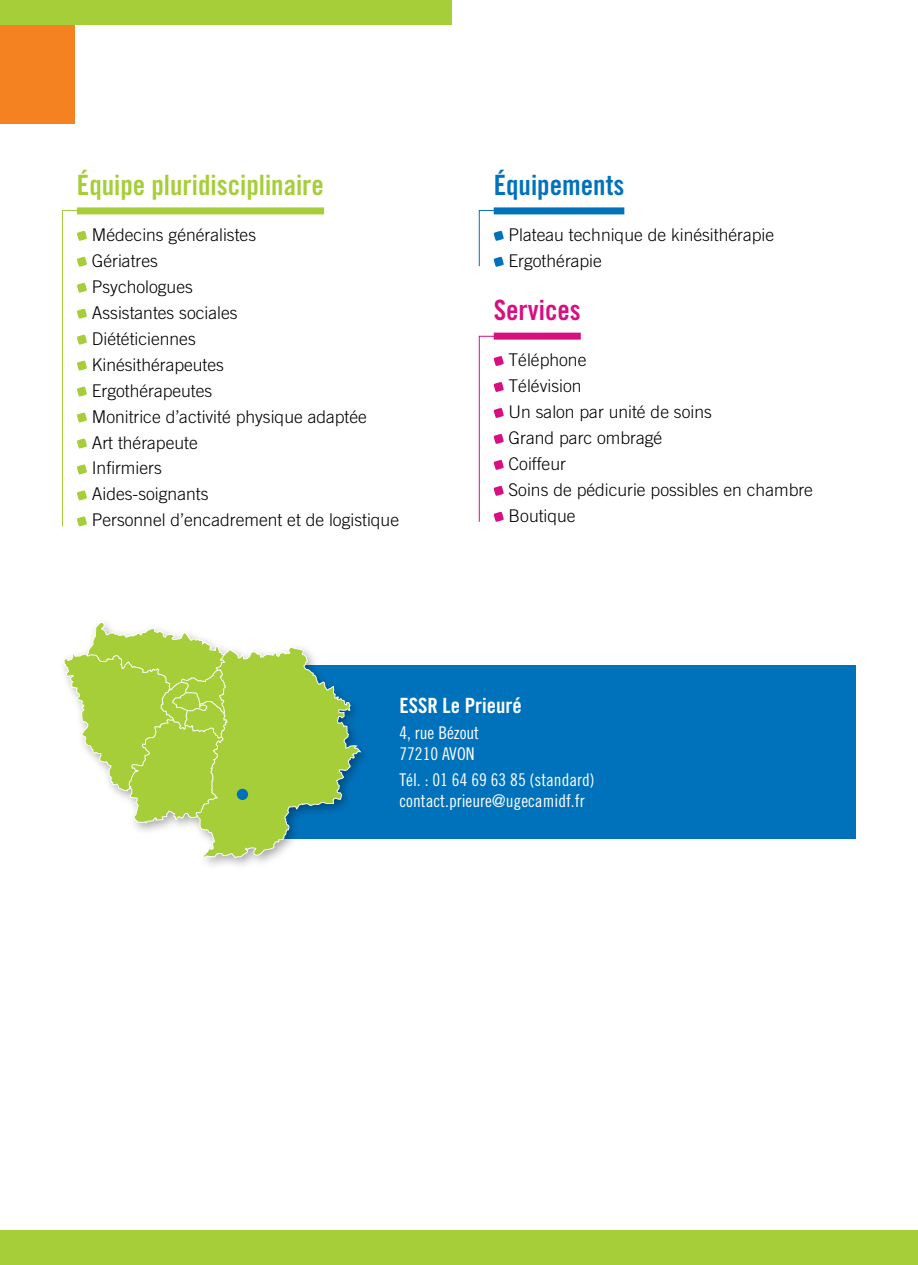
<style>
.page{position:relative;width:918px;height:1265px;background:#fff}
.page>*{position:absolute;margin:0;border:0;box-sizing:border-box;transform-origin:0 0}
.t1{font:28px "Trade Gothic Bold Cond Twenty";color:#a6ce39}
.t2{font:28px "Trade Gothic Bold Cond Twenty";color:#0072bc}
.t3{font:28px "Trade Gothic Bold Cond Twenty";color:#d80f81}
.t4{font:21px "Trade Gothic Bold Cond Twenty";color:#fff}
.t5{font:300 17.5px/25.9px "Trade Gothic";color:#000}
.t6{font:17.5px/21px "Trade Gothic Cond Eighteen";color:#fff}
</style>
<div class="page">
<div style="left:77px;top:207px;width:247px;height:7px;background:#a6ce39"></div>
<div style="left:231px;top:665px;width:625px;height:173px;background:#0072bc"></div>
<div style="left:0;top:25px;width:74px;height:99px;background:#f58220"></div>
<div style="left:59px;top:617px;width:313px;height:253px;background:#000;opacity:.35"></div>
<svg style="left:63px;top:621px;width:299px;height:238px"></svg>
<div style="left:237px;top:789px;width:11px;height:11px;background:#0072bc;border-radius:50%"></div>
<div style="left:494px;top:207px;width:130px;height:7px;background:#0072bc"></div>
<div style="left:494px;top:333px;width:87px;height:7px;background:#d80f81"></div>
<svg style="left:478px;top:210px;width:131px;height:57px"></svg>
<svg style="left:478px;top:335px;width:90px;height:187px"></svg>
<svg style="left:62px;top:210px;width:90px;height:317px"></svg>
<div style="left:0;top:0;width:451px;height:25px;background:#a6ce39"></div>
<div style="left:0;top:1230px;width:918px;height:35px;background:#a6ce39"></div>
<h1 class="t1" style="left:77px;top:168px;width:249px">Équipe pluridisciplinaire</h1>
<p class="t5" style="left:92px;top:221px;width:309px">Médecins généralistes<br>Gériatres<br>Psychologues<br>Assistantes sociales<br>Diététiciennes<br>Kinésithérapeutes<br>Ergothérapeutes<br>Monitrice d’activité physique adaptée<br>Art thérapeute<br>Infirmiers<br>Aides-soignants<br>Personnel d’encadrement et de logistique</p>
<h1 class="t2" style="left:494px;top:168px;width:132px">Équipements</h1>
<p class="t5" style="left:508px;top:221px;width:267px">Plateau technique de kinésithérapie<br>Ergothérapie</p>
<h1 class="t3" style="left:494px;top:293px;width:89px">Services</h1>
<p class="t5" style="left:508px;top:347px;width:306px">Téléphone<br>Télévision<br>Un salon par unité de soins<br>Grand parc ombragé<br>Coiffeur<br>Soins de pédicurie possibles en chambre<br>Boutique</p>
<p class="t4" style="left:399px;top:692px;width:124px">ESSR Le Prieuré</p>
<p class="t6" style="left:399px;top:722px;width:81px">4, rue Bézout<br>77210 AVON</p>
<p class="t6" style="left:399px;top:769px;width:197px">Tél. : 01 64 69 63 85 (standard) contact.prieure@ugecamidf.fr</p>
</div>
